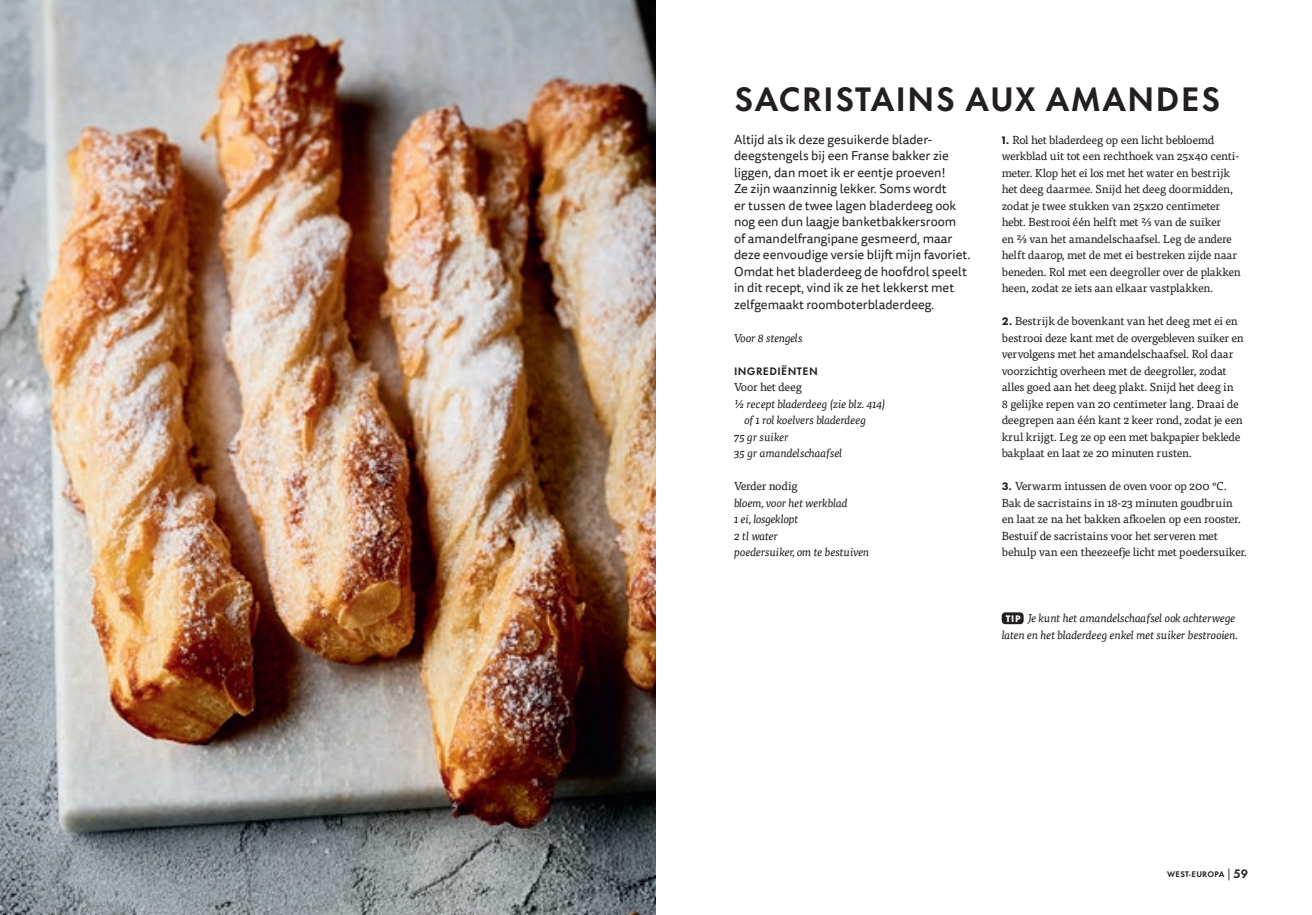
<style>
.page{position:relative;width:1312px;height:915px;background:#fff}
.page>*{position:absolute;margin:0;border:0;box-sizing:border-box;transform-origin:0 0}
.t1{font:700 31.25px "Futura Now Text";letter-spacing:.035em;color:#231f20}
.t2{font:12.75px/16.5px "Tisa Sans Pro";color:#231f20}
.t3{font:11.5px/16.5px "Tisa Pro";letter-spacing:-.025em;color:#231f20}
.t4{font:italic 11.5px/16.5px "Tisa Pro";letter-spacing:-.03em;color:#231f20}
.t5{font:italic 11.5px "Tisa Pro";color:#231f20}
.t6{font:700 11.25px "Futura Now Text";color:#231f20}
.t7{font:700 10px "Futura Now Text";letter-spacing:.035em;color:#231f20}
.t8{font:700 7.5px "Futura Now Text";color:#231f20}
.s1{font-family:"Futura Now Text";font-weight:800;font-size:10px}
.s2{font-family:"Futura Now Text";font-weight:800;font-style:normal;font-size:8.75px;color:#fff}
.s3{font-family:"Tisa Pro";font-weight:400;font-size:12.5px}
</style>
<div class="page">
<div style="left:1001px;top:612px;width:22px;height:12px;background:#231f20;border-radius:4px"></div>
<img style="left:0;top:0;width:656px;height:914px">
<h1 class="t1" style="left:734px;top:72px;width:488px">SACRISTAINS AUX AMANDES</h1>
<p class="t2" style="left:733px;top:131px;width:238px">Altijd als ik deze gesuikerde blader&shy;deegstengels bij een Franse bakker zie liggen, dan moet ik er eentje proeven!<br>Ze zijn waanzinnig lekker. Soms wordt<br>er tussen de twee lagen bladerdeeg ook nog een dun laagje banketbakkersroom of amandelfrangipane gesmeerd, maar deze eenvoudige versie blijft mijn favoriet.<br>Omdat het bladerdeeg de hoofdrol speelt in dit recept, vind ik ze het lekkerst met zelfgemaakt roomboterbladerdeeg.</p>
<p class="t4" style="left:733px;top:328px;width:70px">Voor 8 stengels</p>
<p class="t7" style="left:734px;top:362px;width:85px">INGREDIËNTEN</p>
<p class="t3" style="left:733px;top:378px;width:70px">Voor het deeg</p>
<p class="t4" style="left:733px;top:394px;width:153px">½ recept bladerdeeg (zie blz. 414)</p>
<p class="t4" style="left:744px;top:411px;width:123px">of 1 rol koelvers bladerdeeg</p>
<p class="t5" style="left:733px;top:428px;width:56px">75 gr suiker</p>
<p class="t4" style="left:733px;top:444px;width:110px">35 gr amandelschaafsel</p>
<p class="t3" style="left:733px;top:477px;width:65px">Verder nodig</p>
<p class="t4" style="left:733px;top:493px;width:137px">bloem, voor het werkblad<br>1 ei, losgeklopt<br>2 tl water<br>poedersuiker, om te bestuiven</p>
<p class="t3" style="left:1001px;top:131px;width:240px"><span class="s1">1.</span> Rol het bladerdeeg op een licht bebloemd werkblad uit tot een rechthoek van 25x40 centi&shy;meter. Klop het ei los met het water en bestrijk het deeg daarmee. Snijd het deeg doormidden, zodat je twee stukken van 25x20 centimeter hebt. Bestrooi één helft met ⅔ van de suiker<br>en ⅔ van het amandelschaafsel. Leg de andere helft daarop, met de met ei bestreken zijde naar beneden. Rol met een deegroller over de plakken heen, zodat ze iets aan elkaar vastplakken.</p>
<p class="t3" style="left:1001px;top:312px;width:243px"><span class="s1">2.</span> Bestrijk de bovenkant van het deeg met ei en bestrooi deze kant met de overgebleven suiker en vervolgens met het amandelschaafsel. Rol daar voorzichtig overheen met de deegroller, zodat alles goed aan het deeg plakt. Snijd het deeg in<br>8 gelijke repen van 20 centimeter lang. Draai de deegrepen aan één kant 2 keer rond, zodat je een krul krijgt. Leg ze op een met bakpapier beklede bakplaat en laat ze 20 minuten rusten.</p>
<p class="t3" style="left:1001px;top:477px;width:247px"><span class="s1">3.</span> Verwarm intussen de oven voor op 200 °C.<br>Bak de sacristains in 18-23 minuten goudbruin en laat ze na het bakken afkoelen op een rooster.<br>Bestuif de sacristains voor het serveren met behulp van een theezeefje licht met poedersuiker.</p>
<p class="t4" style="left:1001px;top:609px;width:238px;text-align:center"><span class="s2">TIP</span> Je kunt het amandelschaafsel ook achterwege laten en het bladerdeeg enkel met suiker bestrooien.</p>
<p class="t8" style="left:1166px;top:867px;width:36px">WEST-EUROPA</p>
<p class="t6" style="left:1226px;top:863px;width:22px"><span class="s3">|</span>59</p>
</div>
